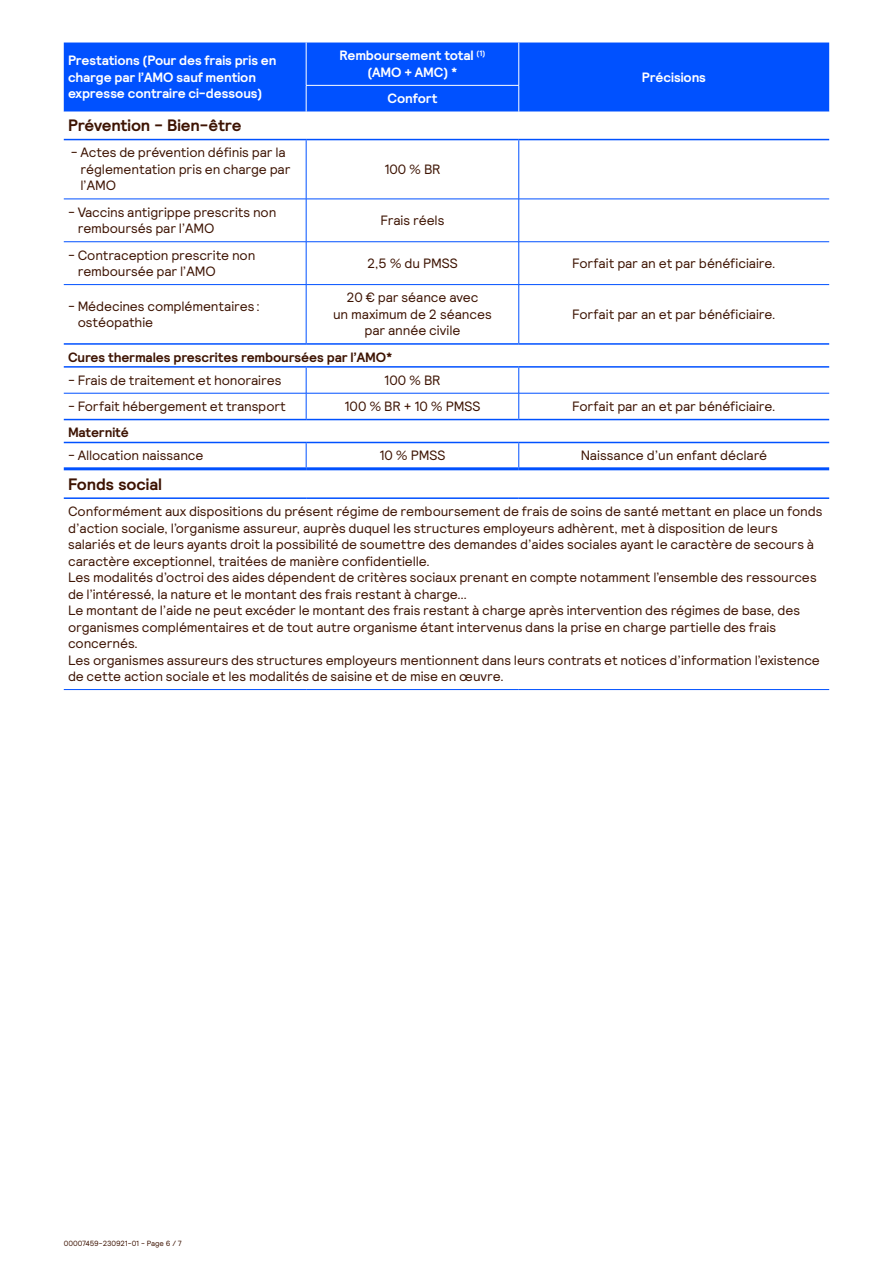
<style>
.page{position:relative;width:893px;height:1263px;background:#fff}
.page>*{position:absolute;margin:0;border:0;box-sizing:border-box;transform-origin:0 0}
.t1{font:700 16.5px "Relative";letter-spacing:-.01em;color:#3d1302}
.t2{font:13.5px/16.5px "Relative";letter-spacing:-.01em;color:#3d1302}
.t3{font:700 13.5px/16.5px "Relative";letter-spacing:-.005em;color:#fff}
.t4{font:700 13.5px "Relative";letter-spacing:-.01em;color:#3d1302}
.t5{font:7.5px "Relative";letter-spacing:-.015em;color:#3d1302}
</style>
<div class="page">
<div style="left:64px;top:43px;width:765px;height:69px;background:#0051ff"></div>
<svg style="left:64px;top:138px;width:765px;height:333px"></svg>
<hr style="left:64px;top:199px;width:242px;height:1px;background:#0051ff">
<hr style="left:306px;top:199px;width:213px;height:1px;background:#0051ff">
<hr style="left:519px;top:199px;width:310px;height:1px;background:#0051ff">
<hr style="left:64px;top:241px;width:242px;height:1px;background:#0051ff">
<hr style="left:306px;top:241px;width:213px;height:1px;background:#0051ff">
<hr style="left:519px;top:241px;width:310px;height:1px;background:#0051ff">
<hr style="left:64px;top:284px;width:242px;height:1px;background:#0051ff">
<hr style="left:306px;top:284px;width:213px;height:1px;background:#0051ff">
<hr style="left:519px;top:284px;width:310px;height:1px;background:#0051ff">
<hr style="left:64px;top:393px;width:242px;height:1px;background:#0051ff">
<hr style="left:306px;top:393px;width:213px;height:1px;background:#0051ff">
<hr style="left:519px;top:393px;width:310px;height:1px;background:#0051ff">
<hr style="left:306px;top:43px;width:1px;height:42px;background:#fff">
<svg style="left:306px;top:86px;width:1px;height:26px"></svg>
<hr style="left:518px;top:43px;width:1px;height:42px;background:#fff">
<svg style="left:518px;top:86px;width:1px;height:26px"></svg>
<hr style="left:306px;top:85px;width:213px;height:1px;background:#fff">
<hr style="left:64px;top:467px;width:242px;height:3px;background:#0051ff">
<hr style="left:306px;top:467px;width:213px;height:3px;background:#0051ff">
<hr style="left:519px;top:467px;width:310px;height:3px;background:#0051ff">
<hr style="left:306px;top:140px;width:1px;height:59px;background:#0051ff">
<hr style="left:518px;top:140px;width:1px;height:59px;background:#0051ff">
<hr style="left:306px;top:199px;width:1px;height:43px;background:#0051ff">
<hr style="left:518px;top:199px;width:1px;height:43px;background:#0051ff">
<hr style="left:306px;top:242px;width:1px;height:42px;background:#0051ff">
<hr style="left:518px;top:242px;width:1px;height:42px;background:#0051ff">
<hr style="left:306px;top:285px;width:1px;height:58px;background:#0051ff">
<hr style="left:518px;top:285px;width:1px;height:58px;background:#0051ff">
<svg style="left:306px;top:368px;width:1px;height:51px"></svg>
<svg style="left:518px;top:368px;width:1px;height:51px"></svg>
<svg style="left:306px;top:443px;width:1px;height:24px"></svg>
<svg style="left:518px;top:443px;width:1px;height:24px"></svg>
<hr style="left:64px;top:139px;width:242px;height:1px;background:#0051ff">
<hr style="left:306px;top:139px;width:213px;height:1px;background:#0051ff">
<hr style="left:519px;top:139px;width:310px;height:1px;background:#0051ff">
<hr style="left:64px;top:343px;width:242px;height:2px;background:#0051ff">
<hr style="left:306px;top:343px;width:213px;height:2px;background:#0051ff">
<hr style="left:519px;top:343px;width:310px;height:2px;background:#0051ff">
<hr style="left:64px;top:366px;width:242px;height:2px;background:#0051ff">
<hr style="left:306px;top:366px;width:213px;height:2px;background:#0051ff">
<hr style="left:519px;top:366px;width:310px;height:2px;background:#0051ff">
<hr style="left:64px;top:419px;width:242px;height:1px;background:#0051ff">
<hr style="left:306px;top:419px;width:213px;height:1px;background:#0051ff">
<hr style="left:519px;top:419px;width:310px;height:1px;background:#0051ff">
<hr style="left:64px;top:442px;width:242px;height:1px;background:#0051ff">
<hr style="left:306px;top:442px;width:213px;height:1px;background:#0051ff">
<hr style="left:519px;top:442px;width:310px;height:1px;background:#0051ff">
<hr style="left:64px;top:689px;width:242px;height:1px;background:#0051ff">
<hr style="left:306px;top:689px;width:213px;height:1px;background:#0051ff">
<hr style="left:519px;top:689px;width:310px;height:1px;background:#0051ff">
<hr style="left:64px;top:497px;width:242px;height:2px;background:#0051ff">
<hr style="left:306px;top:497px;width:213px;height:2px;background:#0051ff">
<hr style="left:519px;top:497px;width:310px;height:2px;background:#0051ff">
<p class="t3" style="left:68px;top:52px;width:210px">Prestations (Pour des frais pris en charge par l’AMO sauf mention expresse contraire ci-dessous)</p>
<p class="t3" style="left:340px;top:47px;width:147px;text-align:center">Remboursement total <sup>(1) </sup>(AMO + AMC) *</p>
<p class="t3" style="left:388px;top:90px;width:51px">Confort</p>
<p class="t1" style="left:68px;top:114px;width:175px">Prévention - Bien-être</p>
<p class="t2" style="left:80px;top:144px;width:212px;text-indent:-10px">- Actes de prévention définis par la réglementation pris en charge par l’AMO</p>
<p class="t2" style="left:384px;top:160px;width:58px">100 % BR</p>
<p class="t3" style="left:642px;top:69px;width:66px">Précisions</p>
<p class="t2" style="left:78px;top:203px;width:200px;text-indent:-10px">- Vaccins antigrippe prescrits non remboursés par l’AMO</p>
<p class="t2" style="left:380px;top:212px;width:66px">Frais réels</p>
<p class="t2" style="left:78px;top:246px;width:179px;text-indent:-10px">- Contraception prescrite non remboursée par l’AMO</p>
<p class="t2" style="left:367px;top:254px;width:92px">2,5 % du PMSS</p>
<p class="t2" style="left:572px;top:254px;width:205px">Forfait par an et par bénéficiaire.</p>
<p class="t2" style="left:78px;top:297px;width:184px;text-indent:-10px">- Médecines complémentaires : ostéopathie</p>
<p class="t2" style="left:333px;top:289px;width:160px;text-align:center">20 € par séance avec<br>un maximum de 2 séances par année civile</p>
<p class="t2" style="left:572px;top:305px;width:205px">Forfait par an et par bénéficiaire.</p>
<p class="t4" style="left:68px;top:348px;width:326px">Cures thermales prescrites remboursées par l’AMO*</p>
<p class="t2" style="left:68px;top:371px;width:215px">- Frais de traitement et honoraires</p>
<p class="t2" style="left:384px;top:371px;width:58px">100 % BR</p>
<p class="t2" style="left:68px;top:398px;width:219px">- Forfait hébergement et transport</p>
<p class="t2" style="left:344px;top:398px;width:137px">100 % BR + 10 % PMSS</p>
<p class="t2" style="left:572px;top:398px;width:205px">Forfait par an et par bénéficiaire.</p>
<p class="t4" style="left:68px;top:424px;width:62px">Maternité</p>
<p class="t2" style="left:68px;top:447px;width:137px">- Allocation naissance</p>
<p class="t2" style="left:379px;top:447px;width:68px">10 % PMSS</p>
<p class="t2" style="left:581px;top:447px;width:188px">Naissance d’un enfant déclaré</p>
<p class="t1" style="left:68px;top:473px;width:95px">Fonds social</p>
<p class="t2" style="left:68px;top:503px;width:756px">Conformément aux dispositions du présent régime de remboursement de frais de soins de santé mettant en place un fonds d’action sociale, l’organisme assureur, auprès duquel les structures employeurs adhèrent, met à disposition de leurs salariés et de leurs ayants droit la possibilité de soumettre des demandes d’aides sociales ayant le caractère de secours à caractère exceptionnel, traitées de manière confidentielle.<br>Les modalités d’octroi des aides dépendent de critères sociaux prenant en compte notamment l’ensemble des ressources de l’intéressé, la nature et le montant des frais restant à charge…<br>Le montant de l’aide ne peut excéder le montant des frais restant à charge après intervention des régimes de base, des organismes complémentaires et de tout autre organisme étant intervenus dans la prise en charge partielle des frais concernés.<br>Les organismes assureurs des structures employeurs mentionnent dans leurs contrats et notices d’information l’existence de cette action sociale et les modalités de saisine et de mise en œuvre.</p>
<p class="t5" style="left:64px;top:1238px;width:119px">00007459-230921-01 - Page 6 / 7</p>
</div>
